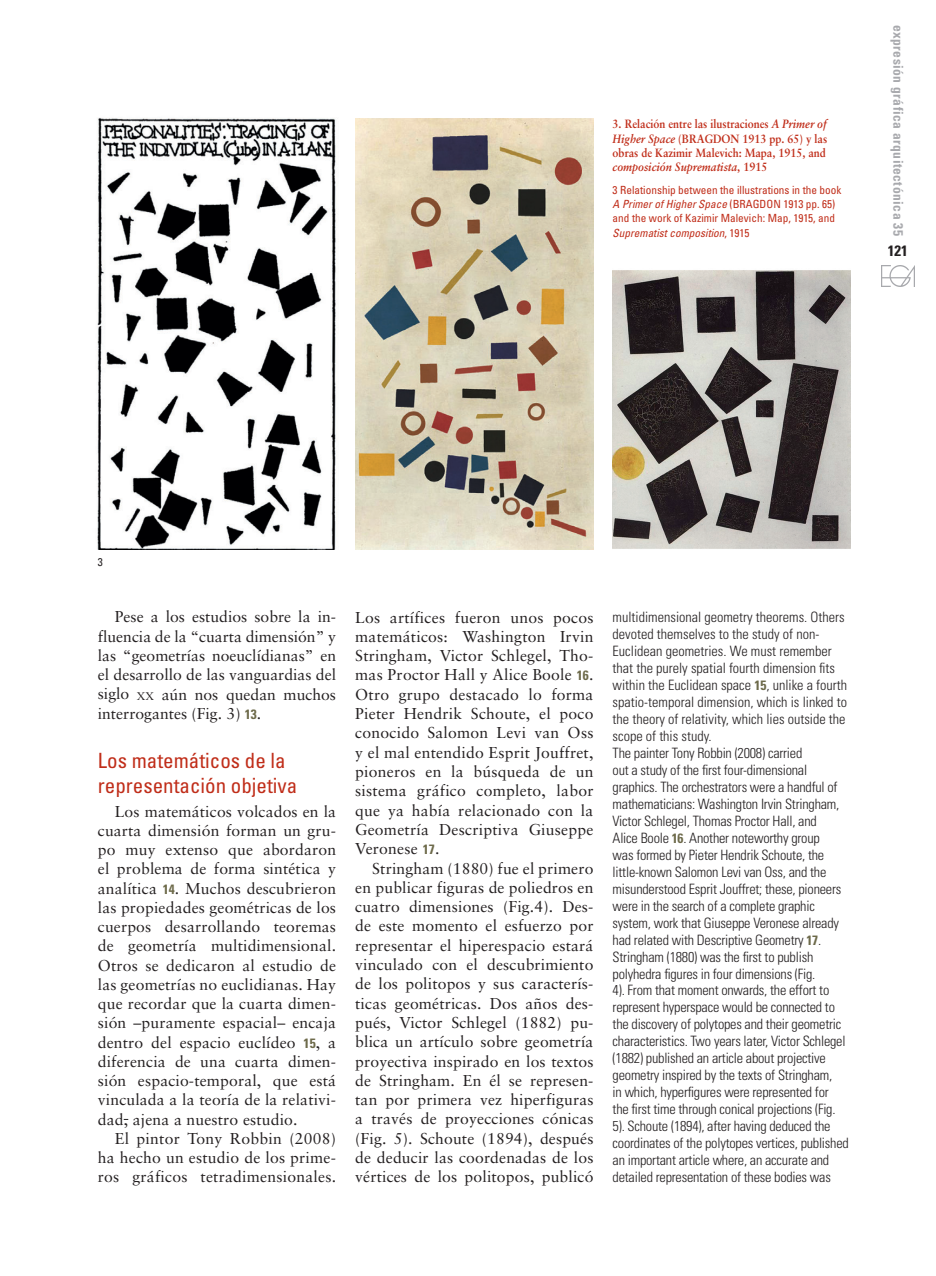
<style>
.page{position:relative;width:936px;height:1276px;background:#fff}
.page>*{position:absolute;margin:0;border:0;box-sizing:border-box;transform-origin:0 0}
.TITULAR_1_CAST{font:condensed 21px/25.5px "Univers";color:#c02d19}
.t1{font:15.75px/19.4px "Sabon";letter-spacing:.01em;color:#231f20;text-align:justify}
.t2{font:700 condensed 15px "Univers";color:#231f20}
.t3{font:300 condensed 14.25px/17px "Univers";letter-spacing:-.015em;color:#231f20}
.t4{font:700 condensed 13.5px "Univers";letter-spacing:.035em;color:#a8a9ad}
.t5{font:700 12px/14.2px "Sabon";color:#c02d19;text-align:justify;scale:.9 1}
.t6{font:condensed 11.25px/14.2px "Univers";color:#c02d19}
.PIES_DE_FOTO_INGLES{font:condensed 11.25px "Univers";color:#231f20}
.s1{font-style:italic}
.s2{font-size:10.95px}
.s3{font-family:"Univers";font-weight:700;font-stretch:condensed;font-size:13.5px;color:#6d6a4a}
.s4{font-weight:700;font-size:13.5px;color:#6d6a4a}
</style>
<div class="page">
<img style="left:881px;top:265px;width:33px;height:21px">
<img style="left:97px;top:117px;width:240px;height:433px">
<img style="left:355px;top:118px;width:238px;height:432px">
<img style="left:612px;top:270px;width:238px;height:279px">
<p class="t5" style="left:612px;top:117px;width:240px">3. Relación entre las ilustraciones <span class="s1">A Primer of Higher Space</span> (BRAGDON 1913 pp. 65) y las obras de Kazimir Malevich: Mapa, 1915, and <span class="s1">composición Suprematista</span>, 1915</p>
<p class="t6" style="left:612px;top:183px;width:230px">3 Relationship between the illustrations in the book <span class="s1">A Primer of Higher Space</span> (BRAGDON 1913 pp. 65) and the work of Kazimir Malevich: Map, 1915, and <span class="s1">Suprematist composition</span>, 1915</p>
<p class="t4" style="left:906px;top:25px;width:213px;rotate:90deg">expresión gráfica arquitectónica 35</p>
<p class="t2" style="left:887px;top:242px;width:21px">121</p>
<p class="PIES_DE_FOTO_INGLES" style="left:98px;top:555px;width:6px">3</p>
<p class="t1" style="left:98px;top:607px;width:240px;text-indent:17px">Pese a los estudios sobre la in&shy;fluencia de la “cuarta dimensión” y las “geometrías noeuclídianas” en el desarrollo de las vanguardias del siglo <span class="s2">xx</span> aún nos quedan muchos interrogantes (Fig. 3) <span class="s3">13</span>.</p>
<p class="TITULAR_1_CAST" style="left:98px;top:747px;width:201px">Los matemáticos de la representación objetiva</p>
<p class="t1" style="left:98px;top:801px;width:240px;text-indent:17px">Los matemáticos volcados en la cuarta dimensión forman un gru&shy;po muy extenso que abordaron el problema de forma sintética y analítica <span class="s3">14</span>. Muchos descubrieron las propiedades geométricas de los cuerpos desarrollando teoremas de geometría multidimensional.<br>Otros se dedicaron al estudio de las geometrías no euclidianas. Hay que recordar que la cuarta dimen&shy;sión –puramente espacial– encaja dentro del espacio euclídeo <span class="s3">15</span>, a diferencia de una cuarta dimen&shy;sión espacio-temporal, que está vinculada a la teoría de la relativi&shy;dad, ajena a nuestro estudio.</p>
<p class="t1" style="left:98px;top:1128px;width:240px;text-indent:17px">El pintor Tony Robbin (2008) ha hecho un estudio de los prime&shy;ros gráficos tetradimensionales.</p>
<p class="t1" style="left:355px;top:607px;width:240px">Los artífices fueron unos pocos matemáticos: Washington Irvin Stringham, Victor Schlegel, Tho&shy;mas Proctor Hall y Alice Boole <span class="s3">16</span>.<br>Otro grupo destacado lo forma Pieter Hendrik Schoute, el poco conocido Salomon Levi van Oss y el mal entendido Esprit Jouffret, pioneros en la búsqueda de un sistema gráfico completo, labor que ya había relacionado con la Geometría Descriptiva Giuseppe Veronese <span class="s3">17</span>.</p>
<p class="t1" style="left:355px;top:858px;width:240px;text-indent:17px">Stringham (1880) fue el primero en publicar figuras de poliedros en cuatro dimensiones (Fig.4). Des&shy;de este momento el esfuerzo por representar el hiperespacio estará vinculado con el descubrimiento de los politopos y sus caracterís&shy;ticas geométricas. Dos años des&shy;pués, Victor Schlegel (1882) pu&shy;blica un artículo sobre geometría proyectiva inspirado en los textos de Stringham. En él se represen&shy;tan por primera vez hiperfiguras a través de proyecciones cónicas (Fig. 5). Schoute (1894), después de deducir las coordenadas de los vértices de los politopos, publicó</p>
<p class="t3" style="left:612px;top:608px;width:236px">multidimensional geometry theorems. Others devoted themselves to the study of non-Euclidean geometries. We must remember that the purely spatial fourth dimension fits within the Euclidean space <span class="s4">15</span>, unlike a fourth spatio-temporal dimension, which is linked to the theory of relativity, which lies outside the scope of this study.</p>
<p class="t3" style="left:612px;top:744px;width:230px">The painter Tony Robbin (2008) carried<br>out a study of the first four-dimensional graphics. The orchestrators were a handful of mathematicians: Washington Irvin Stringham, Victor Schlegel, Thomas Proctor Hall, and Alice Boole <span class="s4">16</span>. Another noteworthy group was formed by Pieter Hendrik Schoute, the little-known Salomon Levi van Oss, and the misunderstood Esprit Jouffret; these, pioneers were in the search of a complete graphic system, work that Giuseppe Veronese already had related with Descriptive Geometry <span class="s4">17</span>.</p>
<p class="t3" style="left:612px;top:948px;width:238px">Stringham (1880) was the first to publish polyhedra figures in four dimensions (Fig.<br>4). From that moment onwards, the effort to represent hyperspace would be connected to the discovery of polytopes and their geometric characteristics. Two years later, Victor Schlegel (1882) published an article about projective geometry inspired by the texts of Stringham,<br>in which, hyperfigures were represented for<br>the first time through conical projections (Fig.<br>5). Schoute (1894), after having deduced the coordinates of the polytopes vertices, published an important article where, an accurate and detailed representation of these bodies was</p>
</div>
